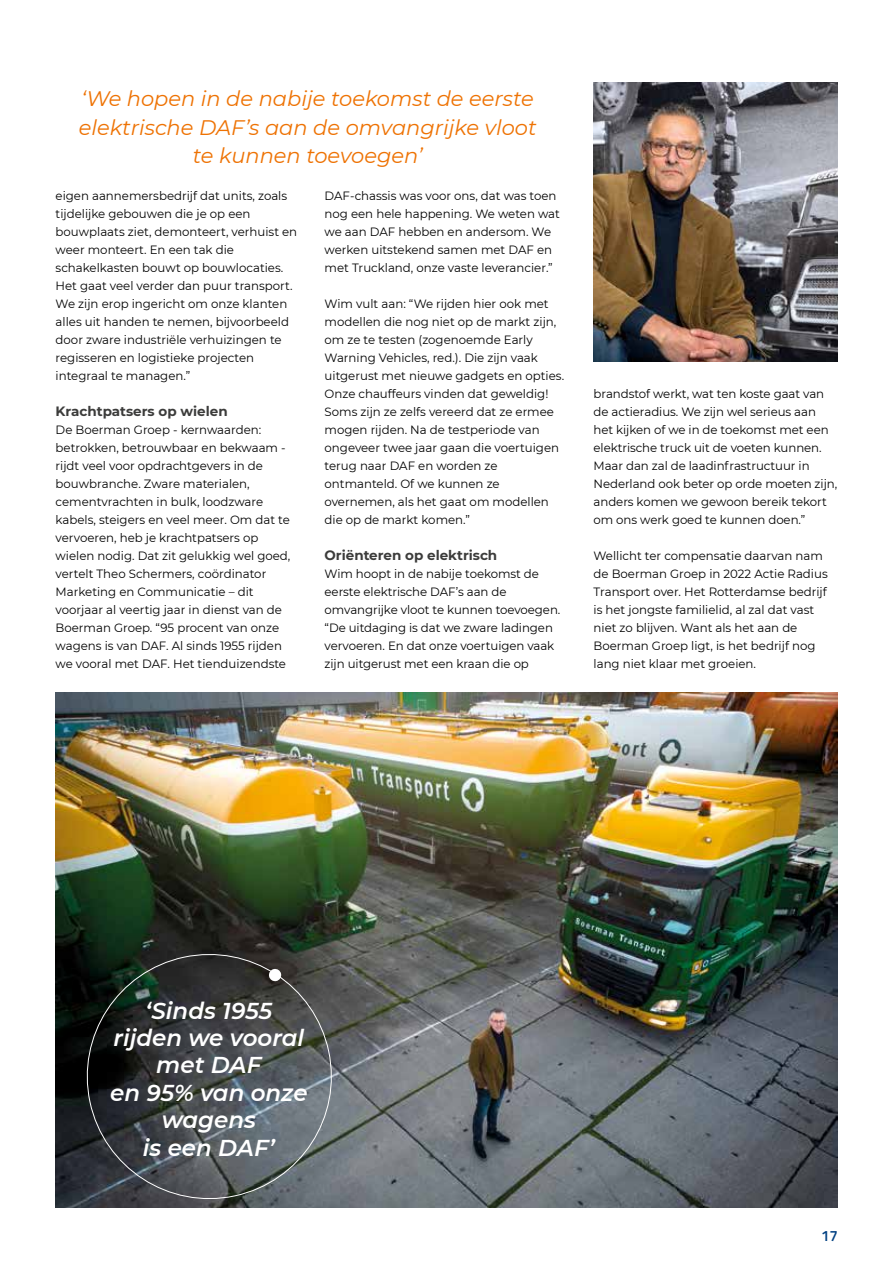
<style>
.page{position:relative;width:893px;height:1263px;background:#fff}
.page>*{position:absolute;margin:0;border:0;box-sizing:border-box;transform-origin:0 0}
.t1{font:italic 600 22.95px/27.5px "Montserrat";color:#fff;text-align:center}
.t2{font:italic 21px/28.5px "Montserrat";color:#ee7203;text-align:center}
.t3{font:600 15px "Titillium";color:#004082}
.t4{font:700 13.5px "Montserrat";color:#3c3c3b}
.t5{font:12px/18px "Montserrat";color:#000}
</style>
<div class="page">
<img style="left:55px;top:693px;width:782px;height:515px">
<img style="left:594px;top:83px;width:243px;height:279px">
<svg style="left:75px;top:942px;width:268px;height:266px;background:#414648"></svg>
<svg style="left:268px;top:968px;width:14px;height:14px"></svg>
<h2 class="t2" style="left:79px;top:84px;width:459px">‘We hopen in de nabije toekomst de eerste elektrische DAF’s aan de omvangrijke vloot te kunnen toevoegen’</h2>
<p class="t5" style="left:56px;top:186px;width:243px">eigen aannemersbedrijf dat units, zoals tijdelijke gebouwen die je op een bouwplaats ziet, demonteert, verhuist en weer monteert. En een tak die schakelkasten bouwt op bouwlocaties.<br>Het gaat veel verder dan puur transport.<br>We zijn erop ingericht om onze klanten alles uit handen te nemen, bijvoorbeeld door zware industriële verhuizingen te regisseren en logistieke projecten integraal te managen.”</p>
<p class="t4" style="left:56px;top:401px;width:174px">Krachtpatsers op wielen</p>
<p class="t5" style="left:56px;top:420px;width:236px">De Boerman Groep - kernwaarden: betrokken, betrouwbaar en bekwaam - rijdt veel voor opdrachtgevers in de bouwbranche. Zware materialen, cementvrachten in bulk, loodzware kabels, steigers en veel meer. Om dat te vervoeren, heb je krachtpatsers op wielen nodig. Dat zit gelukkig wel goed, vertelt Theo Schermers, coördinator Marketing en Communicatie – dit voorjaar al veertig jaar in dienst van de Boerman Groep. “95 procent van onze wagens is van DAF. Al sinds 1955 rijden we vooral met DAF. Het tienduizendste</p>
<p class="t5" style="left:325px;top:186px;width:237px">DAF-chassis was voor ons, dat was toen nog een hele happening. We weten wat we aan DAF hebben en andersom. We werken uitstekend samen met DAF en met Truckland, onze vaste leverancier.”</p>
<p class="t5" style="left:325px;top:294px;width:241px">Wim vult aan: “We rijden hier ook met modellen die nog niet op de markt zijn, om ze te testen (zogenoemde Early Warning Vehicles, red.). Die zijn vaak uitgerust met nieuwe gadgets en opties.<br>Onze chauffeurs vinden dat geweldig!<br>Soms zijn ze zelfs vereerd dat ze ermee mogen rijden. Na de testperiode van ongeveer twee jaar gaan die voertuigen terug naar DAF en worden ze ontmanteld. Of we kunnen ze overnemen, als het gaat om modellen die op de markt komen.”</p>
<p class="t4" style="left:325px;top:545px;width:174px">Oriënteren op elektrisch</p>
<p class="t5" style="left:325px;top:564px;width:237px">Wim hoopt in de nabije toekomst de eerste elektrische DAF’s aan de omvangrijke vloot te kunnen toevoegen. “De uitdaging is dat we zware ladingen vervoeren. En dat onze voertuigen vaak zijn uitgerust met een kraan die op</p>
<p class="t5" style="left:594px;top:384px;width:245px">brandstof werkt, wat ten koste gaat van de actieradius. We zijn wel serieus aan het kijken of we in de toekomst met een elektrische truck uit de voeten kunnen.<br>Maar dan zal de laadinfrastructuur in Nederland ook beter op orde moeten zijn, anders komen we gewoon bereik tekort om ons werk goed te kunnen doen.”</p>
<p class="t5" style="left:594px;top:546px;width:236px">Wellicht ter compensatie daarvan nam de Boerman Groep in 2022 Actie Radius Transport over. Het Rotterdamse bedrijf is het jongste familielid, al zal dat vast niet zo blijven. Want als het aan de Boerman Groep ligt, is het bedrijf nog lang niet klaar met groeien.</p>
<h1 class="t1" style="left:110px;top:996px;width:199px">‘Sinds 1955 rijden we vooral met DAF<br>en 95% van onze wagens<br>is een DAF’</h1>
<p class="t3" style="left:821px;top:1224px;width:18px">17</p>
</div>
